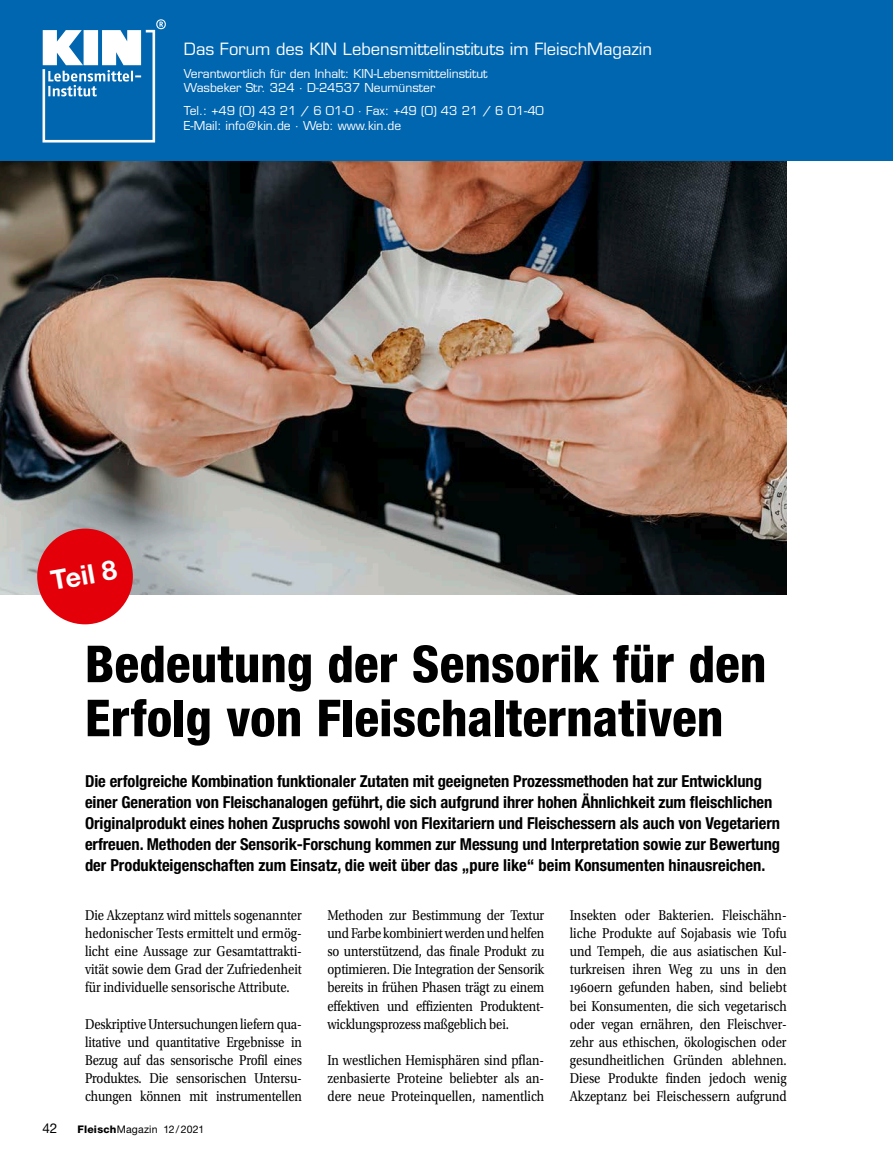
<style>
.page{position:relative;width:893px;height:1170px;background:#fff}
.page>*{position:absolute;margin:0;border:0;box-sizing:border-box;transform-origin:0 0}
.t1{font:800 condensed 51px/54px "Helvetica Neue LT Std";letter-spacing:.005em;color:#000}
.t2{font:700 27px "Helvetica Neue LT Std";color:#fff}
.t3{font:700 condensed 16.5px/21px "Helvetica Neue LT Std";letter-spacing:-.005em;color:#000}
.t4{font:16.5px "Eurostile LT Std";color:#fff}
.t5{font:15px/18.1px "Utopia Std";color:#000;text-align:justify;scale:.85 1}
.t6{font:13.5px "Helvetica Neue LT Std";color:#000}
.t7{font:12px/14.4px "Eurostile LT Std";color:#fff}
.t8{font:10.5px "Helvetica Neue LT Std";letter-spacing:.015em;color:#000}
.s1{font-weight:800}
</style>
<div class="page">
<img style="left:0;top:161px;width:787px;height:433px">
<div style="left:0;top:0;width:893px;height:161px;background:#0066b0"></div>
<svg style="left:43px;top:19px;width:123px;height:123px"></svg>
<div style="left:37px;top:528px;width:96px;height:96px;background:#e30009;border-radius:50%"></div>
<p class="t4" style="left:184px;top:39px;width:470px">Das Forum des KIN Lebensmittelinstituts im FleischMagazin</p>
<p class="t7" style="left:184px;top:66px;width:305px">Verantwortlich für den Inhalt: KIN-Lebensmittelinstitut<br>Wasbeker Str. 324 · D-24537 Neumünster</p>
<p class="t7" style="left:184px;top:104px;width:361px">Tel.: +49 (0) 43 21 / 6 01-0 · Fax: +49 (0) 43 21 / 6 01-40<br>E-Mail: info@kin.de · Web: www.kin.de</p>
<h2 class="t2" style="left:48px;top:564px;width:68px;rotate:-10deg">Teil 8</h2>
<h1 class="t1" style="left:85px;top:636px;width:683px">Bedeutung der Sensorik für den<br>Erfolg von Fleischalternativen</h1>
<p class="t3" style="left:85px;top:770px;width:697px">Die erfolgreiche Kombination funktionaler Zutaten mit geeigneten Prozessmethoden hat zur Entwicklung einer Generation von Fleischanalogen geführt, die sich aufgrund ihrer hohen Ähnlichkeit zum fleischlichen Originalprodukt eines hohen Zuspruchs sowohl von Flexitariern und Fleischessern als auch von Vegetariern erfreuen. Methoden der Sensorik-Forschung kommen zur Messung und Interpretation sowie zur Bewertung der Produkteigenschaften zum Einsatz, die weit über das „pure like“ beim Konsumenten hinausreichen.</p>
<p class="t5" style="left:85px;top:906px;width:257px">Die Akzeptanz wird mittels sogenannter hedonischer Tests ermittelt und ermög&shy;licht eine Aussage zur Gesamtattrakti&shy;vität sowie dem Grad der Zufriedenheit für individuelle sensorische Attribute.</p>
<p class="t5" style="left:85px;top:1014px;width:257px">Deskriptive Untersuchungen liefern qua&shy;litative und quantitative Ergebnisse in Bezug auf das sensorische Profil eines Produktes. Die sensorischen Untersu&shy;chungen können mit instrumentellen</p>
<p class="t6" style="left:43px;top:1119px;width:16px">42</p>
<p class="t8" style="left:77px;top:1122px;width:128px"><span class="s1">Fleisch</span>Magazin 12/2021</p>
<p class="t5" style="left:327px;top:906px;width:257px">Methoden zur Bestimmung der Textur und Farbe kombiniert werden und helfen so unterstützend, das finale Produkt zu optimieren. Die Integration der Sensorik bereits in frühen Phasen trägt zu einem effektiven und effizienten Produktent&shy;wicklungsprozess maßgeblich bei.</p>
<p class="t5" style="left:327px;top:1051px;width:257px">In westlichen Hemisphären sind pflan&shy;zenbasierte Proteine beliebter als an&shy;dere neue Proteinquellen, namentlich</p>
<p class="t5" style="left:570px;top:906px;width:257px">Insekten oder Bakterien. Fleischähn&shy;liche Produkte auf Sojabasis wie Tofu und Tempeh, die aus asiatischen Kul&shy;turkreisen ihren Weg zu uns in den 1960ern gefunden haben, sind beliebt bei Konsumenten, die sich vegetarisch oder vegan ernähren, den Fleischver&shy;zehr aus ethischen, ökologischen oder gesundheitlichen Gründen ablehnen.<br>Diese Produkte finden jedoch wenig Akzeptanz bei Fleischessern aufgrund</p>
</div>
